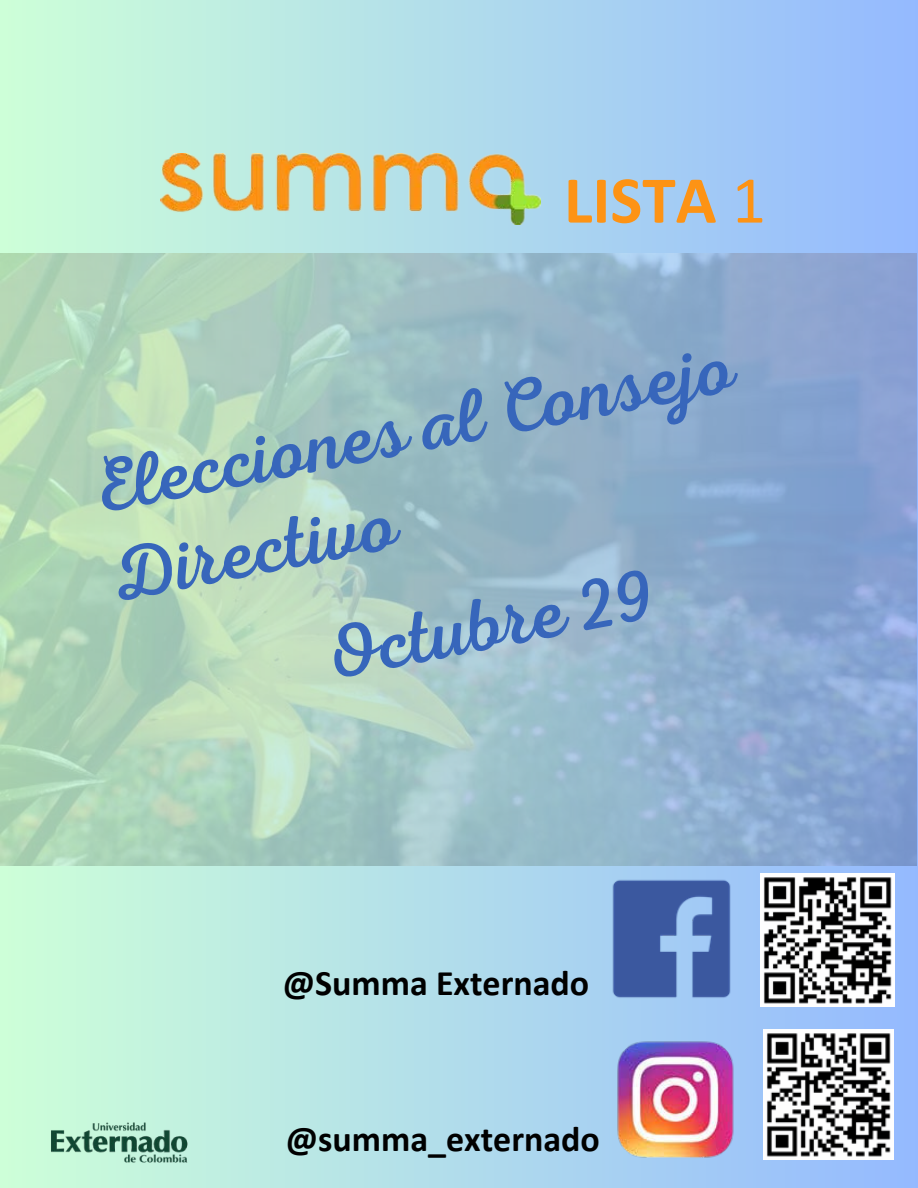
<style>
.page{position:relative;width:918px;height:1188px;background:#fff}
.page>*{position:absolute;margin:0;border:0;box-sizing:border-box;transform-origin:0 0}
.t1{font:75px/89.8px "RTL Adam Script Regular";color:#3766bb}
.t2{font:700 67.5px "Calibri";color:#fd9315}
.t3{font:700 36px "Calibri";color:#000}
.s1{font-weight:400}
</style>
<div class="page">
<div style="left:0;top:0;width:918px;height:1188px;background:linear-gradient(to right,#cdffd8,#95baff)"></div>
<img style="left:0;top:253px;width:917px;height:612px">
<img style="left:160px;top:153px;width:381px;height:72px">
<img style="left:588px;top:855px;width:166px;height:167px">
<img style="left:760px;top:873px;width:134px;height:134px">
<img style="left:612px;top:1035px;width:129px;height:129px">
<img style="left:764px;top:1029px;width:130px;height:131px">
<img style="left:43px;top:1115px;width:152px;height:54px">
<p class="t2" style="left:564px;top:152px;width:204px">LISTA <span class="s1">1</span></p>
<p class="t1" style="left:84px;top:444px;width:653px;rotate:-11deg">Elecciones al Consejo<br>Directivo</p>
<p class="t1" style="left:316px;top:611px;width:336px;rotate:-11deg">Octubre 29</p>
<p class="t3" style="left:283px;top:958px;width:308px">@Summa Externado</p>
<p class="t3" style="left:286px;top:1114px;width:316px">@summa_externado</p>
</div>
